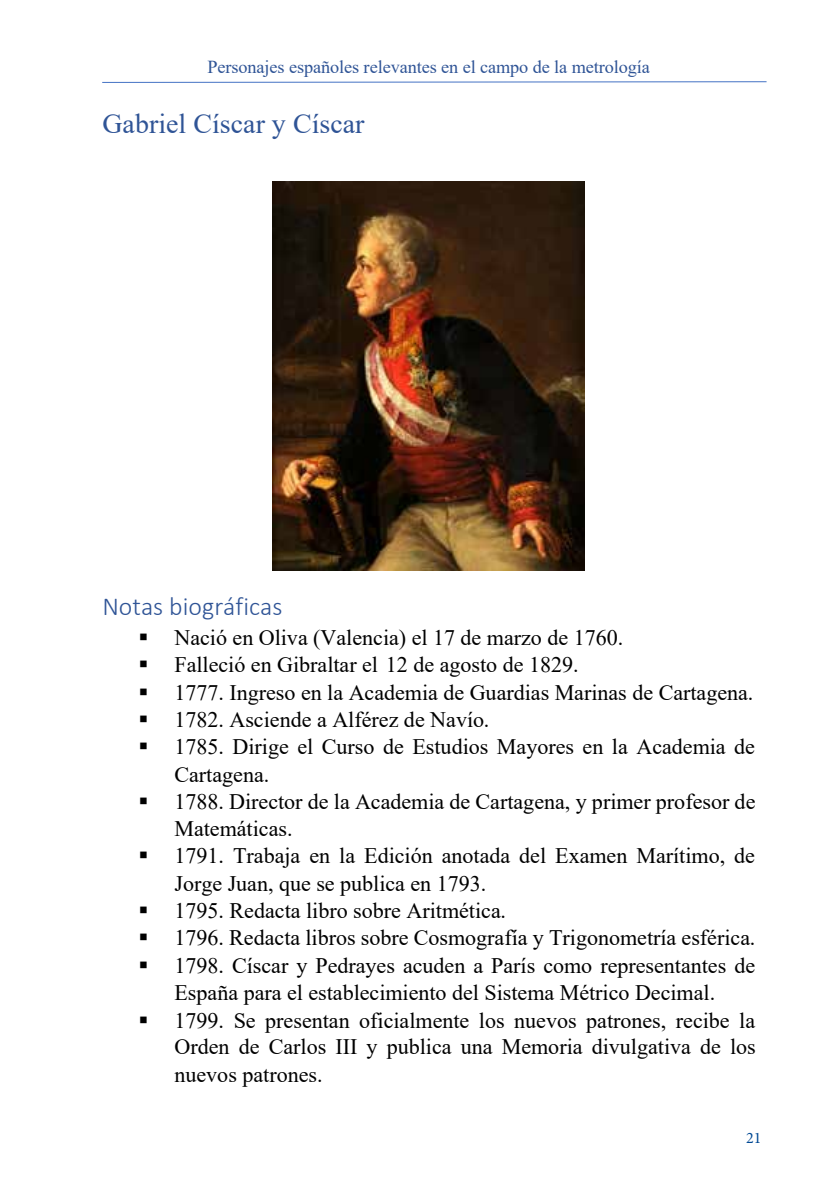
<style>
.page{position:relative;width:840px;height:1191px;background:#fff}
.page>*{position:absolute;margin:0;border:0;box-sizing:border-box;transform-origin:0 0}
.t1{font:27.8px "Times New Roman";color:#2f5496}
.t2{font:300 26px "Calibri";color:#2f5496}
.t3{font:22px/27.4px "Times New Roman";color:#000}
.t4{font:18.2px "Times New Roman";letter-spacing:-.005em;color:#2f5496}
.t5{font:16px "Minion Pro";color:#004994}
</style>
<div class="page">
<svg style="left:102px;top:81px;width:665px;height:2px"></svg>
<img style="left:272px;top:182px;width:312px;height:389px">
<p class="t4" style="left:207px;top:55px;width:443px">Personajes españoles relevantes en el campo de la metrología</p>
<p class="t1" style="left:102px;top:104px;width:263px">Gabriel Císcar y Císcar</p>
<p class="t2" style="left:102px;top:590px;width:181px">Notas biográficas</p>
<p class="t3" style="left:138px;top:623px;width:486px">▪ Nació en Oliva (Valencia) el 17 de marzo de 1760.</p>
<p class="t3" style="left:138px;top:650px;width:441px">▪ Falleció en Gibraltar el 12 de agosto de 1829.</p>
<p class="t3" style="left:138px;top:678px;width:616px">▪ 1777. Ingreso en la Academia de Guardias Marinas de Cartagena.</p>
<p class="t3" style="left:138px;top:705px;width:352px">▪ 1782. Asciende a Alférez de Navío.</p>
<p class="t3" style="left:174px;top:732px;width:581px;text-indent:-36px">▪ 1785. Dirige el Curso de Estudios Mayores en la Academia de<br>Cartagena.</p>
<p class="t3" style="left:174px;top:787px;width:582px;line-height:26.8px;text-indent:-36px">▪ 1788. Director de la Academia de Cartagena, y primer profesor de<br>Matemáticas.</p>
<p class="t3" style="left:174px;top:841px;width:581px;text-indent:-36px">▪ 1791. Trabaja en la Edición anotada del Examen Marítimo, de<br>Jorge Juan, que se publica en 1793.</p>
<p class="t3" style="left:138px;top:896px;width:369px">▪ 1795. Redacta libro sobre Aritmética.</p>
<p class="t3" style="left:138px;top:923px;width:618px">▪ 1796. Redacta libros sobre Cosmografía y Trigonometría esférica.</p>
<p class="t3" style="left:138px;top:951px;width:618px;text-align:center">▪ 1798. Císcar y Pedrayes acuden a París como representantes de<br>España para el establecimiento del Sistema Métrico Decimal.</p>
<p class="t3" style="left:174px;top:1005px;width:582px;text-align:justify;text-indent:-36px">▪ 1799. Se presentan oficialmente los nuevos patrones, recibe la Orden de Carlos III y publica una Memoria divulgativa de los nuevos patrones.</p>
<p class="t5" style="left:745px;top:1128px;width:17px">21</p>
</div>
